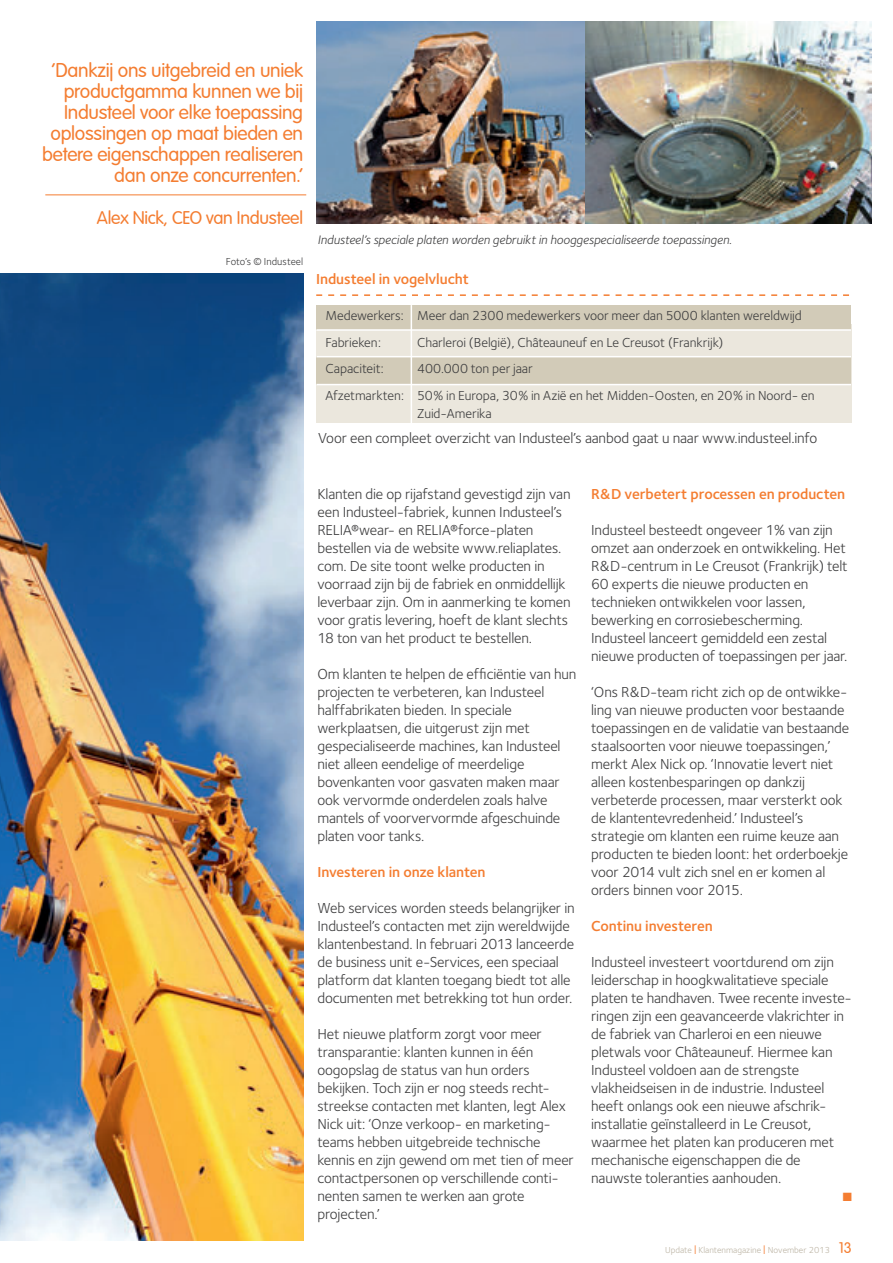
<style>
.page{position:relative;width:893px;height:1263px;background:#fff}
.page>*{position:absolute;margin:0;border:0;box-sizing:border-box;transform-origin:0 0}
.t1{font:300 19.5px/21px "VAG Rounded";letter-spacing:-.015em;color:#f47d31;text-align:right}
.t2{font:300 18px "VAG Rounded";letter-spacing:-.015em;color:#f47d31}
.t3{font:15px/18px "Foundry Sterling Book CE";letter-spacing:-.01em;color:#3e3e3f}
.t4{font:15px "Foundry Sterling Demi CE";letter-spacing:-.005em;color:#f47d31}
.t5{font:13.5px/26.5px "Foundry Sterling Book CE";letter-spacing:-.005em;color:#3e3e3f}
.t6{font:12.75px "Foundry Sterling Book Italic CE";letter-spacing:-.005em;color:#3e3e3f}
.t7{font:12px "Zapf Dingbats ITC";color:#f47d31}
.t8{font:10.5px "Foundry Sterling Book CE";letter-spacing:.005em;color:#3e3e3f}
.t9{font:9px "Foundry Sterling Book CE";color:#bcb4a4}
.s1{font-size:12px;color:#f47d31}
.s2{font-family:"VAG Rounded";font-weight:300;font-size:15px;color:#f47d31}
</style>
<div class="page">
<div style="left:316px;top:325px;width:535px;height:98px;background:#ebe7dd"></div>
<div style="left:316px;top:356px;width:534px;height:29px;background:#d2cbb8"></div>
<div style="left:316px;top:305px;width:534px;height:25px;background:#d2cbb8"></div>
<hr style="left:410px;top:305px;width:2px;height:118px;background:#fff">
<hr style="left:316px;top:329px;width:535px;height:2px;background:#fff">
<hr style="left:316px;top:356px;width:535px;height:1px;background:#fff">
<hr style="left:316px;top:384px;width:535px;height:1px;background:#fff">
<svg style="left:316px;top:294px;width:533px;height:2px"></svg>
<img style="left:0;top:273px;width:303px;height:967px">
<img style="left:316px;top:21px;width:555px;height:202px">
<hr style="left:45px;top:195px;width:261px;height:1px;background:#f47d31">
<h1 class="t1" style="left:42px;top:60px;width:262px">‘Dankzij ons uitgebreid en uniek productgamma kunnen we bij<br>Industeel voor elke toepassing oplossingen op maat bieden en betere eigenschappen realiseren dan onze concurrenten.’</h1>
<p class="t2" style="left:97px;top:207px;width:208px">Alex Nick, CEO van Industeel</p>
<p class="t8" style="left:226px;top:257px;width:79px">Foto’s © Industeel</p>
<p class="t6" style="left:317px;top:235px;width:416px">Industeel’s speciale platen worden gebruikt in hooggespecialiseerde toepassingen.</p>
<p class="t4" style="left:316px;top:273px;width:154px">Industeel in vogelvlucht</p>
<p class="t5" style="left:325px;top:304px;width:478px">Medewerkers: Meer dan 2300 medewerkers voor meer dan 5000 klanten wereldwijd<br>Fabrieken:</p>
<p class="t5" style="left:417px;top:330px;width:308px">Charleroi (België), Châteauneuf en Le Creusot (Frankrijk)</p>
<p class="t5" style="left:325px;top:357px;width:490px;text-indent:92px">400.000 ton per jaar<br>Afzetmarkten: 50% in Europa, 30% in Azië en het Midden-Oosten, en 20% in Noord- en</p>
<p class="t5" style="left:417px;top:401px;width:76px">Zuid-Amerika</p>
<p class="t3" style="left:318px;top:430px;width:500px">Voor een compleet overzicht van Industeel’s aanbod gaat u naar www.industeel.info</p>
<p class="t5" style="left:325px;top:357px;width:59px">Capaciteit:</p>
<p class="t3" style="left:317px;top:486px;width:255px">Klanten die op rijafstand gevestigd zijn van een Industeel-fabriek, kunnen Industeel’s RELIA®wear- en RELIA®force-platen bestellen via de website www.reliaplates. com. De site toont welke producten in voorraad zijn bij de fabriek en onmiddellijk leverbaar zijn. Om in aanmerking te komen voor gratis levering, hoeft de klant slechts 18 ton van het product te bestellen.</p>
<p class="t3" style="left:317px;top:666px;width:260px">Om klanten te helpen de efficiëntie van hun projecten te verbeteren, kan Industeel halffabrikaten bieden. In speciale werkplaatsen, die uitgerust zijn met gespecialiseerde machines, kan Industeel niet alleen eendelige of meerdelige bovenkanten voor gasvaten maken maar ook vervormde onderdelen zoals halve mantels of voorvervormde afgeschuinde platen voor tanks.</p>
<p class="t4" style="left:317px;top:866px;width:170px">Investeren in onze klanten</p>
<p class="t3" style="left:317px;top:900px;width:259px">Web services worden steeds belangrijker in Industeel’s contacten met zijn wereldwijde klantenbestand. In februari 2013 lanceerde de business unit e-Services, een speciaal platform dat klanten toegang biedt tot alle documenten met betrekking tot hun order.</p>
<p class="t3" style="left:317px;top:1026px;width:258px">Het nieuwe platform zorgt voor meer transparantie: klanten kunnen in één oogopslag de status van hun orders bekijken. Toch zijn er nog steeds recht&shy;streekse contacten met klanten, legt Alex Nick uit: ‘Onze verkoop- en marketing&shy;teams hebben uitgebreide technische kennis en zijn gewend om met tien of meer contactpersonen op verschillende conti&shy;nenten samen te werken aan grote projecten.’</p>
<p class="t4" style="left:591px;top:488px;width:255px">R&amp;D verbetert processen en producten</p>
<p class="t3" style="left:591px;top:523px;width:258px">Industeel besteedt ongeveer 1% van zijn omzet aan onderzoek en ontwikkeling. Het R&amp;D-centrum in Le Creusot (Frankrijk) telt 60 experts die nieuwe producten en technieken ontwikkelen voor lassen, bewerking en corrosiebescherming.<br>Industeel lanceert gemiddeld een zestal nieuwe producten of toepassingen per jaar.</p>
<p class="t3" style="left:591px;top:685px;width:259px">‘Ons R&amp;D-team richt zich op de ontwikke&shy;ling van nieuwe producten voor bestaande toepassingen en de validatie van bestaande staalsoorten voor nieuwe toepassingen,’ merkt Alex Nick op. ‘Innovatie levert niet alleen kostenbesparingen op dankzij verbeterde processen, maar versterkt ook de klantentevredenheid.’ Industeel’s strategie om klanten een ruime keuze aan producten te bieden loont: het orderboekje voor 2014 vult zich snel en er komen al orders binnen voor 2015.</p>
<p class="t4" style="left:591px;top:920px;width:123px">Continu investeren</p>
<p class="t3" style="left:591px;top:955px;width:262px">Industeel investeert voortdurend om zijn leiderschap in hoogkwalitatieve speciale platen te handhaven. Twee recente investe&shy;ringen zijn een geavanceerde vlakrichter in de fabriek van Charleroi en een nieuwe pletwals voor Châteauneuf. Hiermee kan Industeel voldoen aan de strengste vlakheidseisen in de industrie. Industeel heeft onlangs ook een nieuwe afschrik&shy;installatie geïnstalleerd in Le Creusot, waarmee het platen kan produceren met mechanische eigenschappen die de nauwste toleranties aanhouden.</p>
<p class="t7" style="left:842px;top:1192px;width:11px">■</p>
<p class="t9" style="left:665px;top:1246px;width:188px">Update <span class="s1">l</span> Klantenmagazine <span class="s1">l</span> November 2013 <span class="s2">13</span></p>
</div>
